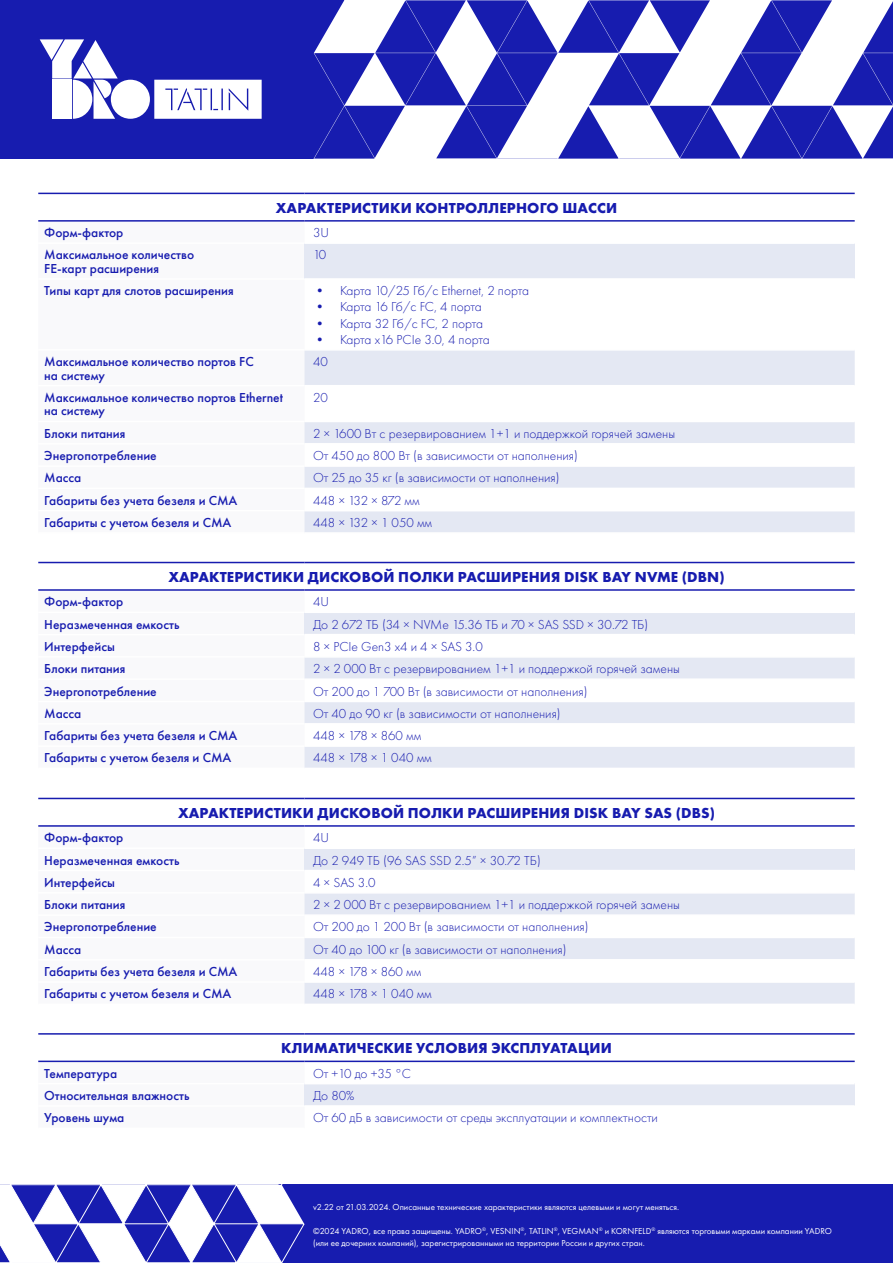
<style>
.page{position:relative;width:893px;height:1263px;background:#fff}
.page>*{position:absolute;margin:0;border:0;box-sizing:border-box;transform-origin:0 0}
.t1{font:700 15px "Futura PT";letter-spacing:.01em;color:#171caf}
.t2{font:300 13.5px "Futura PT";color:#171caf}
.t3{font:500 13.5px/13.5px "Futura PT";color:#171caf}
.t4{font:300 13.5px "Futura PT";letter-spacing:-.02em;color:#171caf}
.t5{font:300 13.5px "Futura PT";letter-spacing:-.025em;color:#171caf}
.t6{font:9px/12px "Futura PT";color:#fff}
</style>
<div class="page">
<div style="left:0;top:0;width:893px;height:158px;background:#171caf"></div>
<svg style="left:313px;top:0;width:580px;height:159px"></svg>
<div style="left:0;top:1185px;width:893px;height:78px;background:#171caf"></div>
<svg style="left:0;top:1185px;width:305px;height:78px"></svg>
<hr style="left:0;top:1185px;width:279px;height:1px;background:#fff">
<div style="left:304px;top:612px;width:551px;height:23px;background:#e4e8f3"></div>
<svg style="left:304px;top:658px;width:551px;height:110px;fill:#e4e8f3"></svg>
<hr style="left:304px;top:611px;width:551px;height:2px;background:#fff">
<hr style="left:304px;top:634px;width:551px;height:1px;background:#fff">
<hr style="left:304px;top:678px;width:551px;height:2px;background:#fff">
<hr style="left:304px;top:701px;width:551px;height:1px;background:#fff">
<hr style="left:304px;top:723px;width:551px;height:1px;background:#fff">
<hr style="left:304px;top:745px;width:551px;height:2px;background:#fff">
<hr style="left:38px;top:562px;width:266px;height:1px;background:#171caf">
<hr style="left:304px;top:562px;width:551px;height:1px;background:#171caf">
<hr style="left:38px;top:589px;width:266px;height:2px;background:#171caf">
<hr style="left:304px;top:589px;width:551px;height:2px;background:#171caf">
<div style="left:304px;top:243px;width:551px;height:36px;background:#e4e8f3"></div>
<svg style="left:304px;top:351px;width:551px;height:181px;fill:#e4e8f3"></svg>
<hr style="left:304px;top:242px;width:551px;height:2px;background:#fff">
<hr style="left:304px;top:278px;width:551px;height:2px;background:#fff">
<hr style="left:304px;top:443px;width:551px;height:1px;background:#fff">
<hr style="left:304px;top:465px;width:551px;height:2px;background:#fff">
<hr style="left:304px;top:488px;width:551px;height:1px;background:#fff">
<hr style="left:304px;top:510px;width:551px;height:1px;background:#fff">
<hr style="left:304px;top:385px;width:551px;height:1px;background:#fff">
<hr style="left:304px;top:421px;width:551px;height:1px;background:#fff">
<hr style="left:38px;top:193px;width:266px;height:1px;background:#171caf">
<hr style="left:304px;top:193px;width:551px;height:1px;background:#171caf">
<hr style="left:38px;top:220px;width:266px;height:2px;background:#171caf">
<hr style="left:304px;top:220px;width:551px;height:2px;background:#171caf">
<svg style="left:40px;top:39px;width:78px;height:80px"></svg>
<div style="left:111px;top:80px;width:39px;height:39px;background:#fff;border-radius:50%"></div>
<svg style="left:154px;top:80px;width:108px;height:39px"></svg>
<div style="left:304px;top:848px;width:551px;height:22px;background:#e4e8f3"></div>
<svg style="left:304px;top:893px;width:551px;height:110px;fill:#e4e8f3"></svg>
<hr style="left:304px;top:847px;width:551px;height:2px;background:#fff">
<hr style="left:304px;top:914px;width:551px;height:2px;background:#fff">
<hr style="left:304px;top:937px;width:551px;height:1px;background:#fff">
<hr style="left:304px;top:959px;width:551px;height:1px;background:#fff">
<hr style="left:304px;top:981px;width:551px;height:2px;background:#fff">
<hr style="left:38px;top:798px;width:266px;height:1px;background:#171caf">
<hr style="left:304px;top:798px;width:551px;height:1px;background:#171caf">
<hr style="left:38px;top:825px;width:266px;height:2px;background:#171caf">
<hr style="left:304px;top:825px;width:551px;height:2px;background:#171caf">
<svg style="left:38px;top:1062px;width:266px;height:1px"></svg>
<div style="left:304px;top:1084px;width:551px;height:22px;background:#e4e8f3"></div>
<hr style="left:304px;top:1105px;width:551px;height:2px;background:#fff">
<hr style="left:38px;top:1033px;width:266px;height:2px;background:#171caf">
<hr style="left:304px;top:1033px;width:551px;height:2px;background:#171caf">
<hr style="left:38px;top:1060px;width:266px;height:2px;background:#171caf">
<hr style="left:304px;top:1060px;width:551px;height:2px;background:#171caf">
<p class="t1" style="left:276px;top:198px;width:343px">ХАРАКТЕРИСТИКИ КОНТРОЛЛЕРНОГО ШАССИ</p>
<p class="t3" style="left:44px;top:226px;width:81px">Форм-фактор</p>
<p class="t2" style="left:313px;top:225px;width:17px">3U</p>
<p class="t3" style="left:44px;top:248px;width:151px">Максимальное количество<br>FE-карт расширения</p>
<p class="t2" style="left:313px;top:247px;width:15px">10</p>
<p class="t3" style="left:44px;top:284px;width:191px">Типы карт для слотов расширения</p>
<p class="t2" style="left:313px;top:283px;width:217px">• Карта 10/25 Гб/с Ethernet, 2 порта</p>
<p class="t4" style="left:313px;top:299px;width:170px">• Карта 16 Гб/с FC, 4 порта</p>
<p class="t4" style="left:313px;top:315px;width:172px">• Карта 32 Гб/с FC, 2 порта</p>
<p class="t2" style="left:313px;top:332px;width:178px">• Карта x16 PCIe 3.0, 4 порта</p>
<p class="t3" style="left:44px;top:355px;width:211px">Максимальное количество портов FC на систему</p>
<p class="t2" style="left:313px;top:354px;width:16px">40</p>
<p class="t3" style="left:44px;top:391px;width:240px">Максимальное количество портов Ethernet на систему</p>
<p class="t2" style="left:313px;top:390px;width:16px">20</p>
<p class="t3" style="left:44px;top:426px;width:83px">Блоки питания</p>
<p class="t2" style="left:313px;top:426px;width:364px">2 × 1600 Вт с резервированием 1+1 и поддержкой горячей замены</p>
<p class="t3" style="left:44px;top:449px;width:114px">Энергопотребление</p>
<p class="t2" style="left:313px;top:448px;width:266px">От 450 до 800 Вт (в зависимости от наполнения)</p>
<p class="t3" style="left:44px;top:471px;width:39px">Масса</p>
<p class="t2" style="left:313px;top:470px;width:248px">От 25 до 35 кг (в зависимости от наполнения)</p>
<p class="t3" style="left:44px;top:493px;width:195px">Габариты без учета безеля и CMA</p>
<p class="t5" style="left:313px;top:492px;width:108px">448 × 132 × 872 мм</p>
<p class="t3" style="left:44px;top:516px;width:189px">Габариты c учетом безеля и CMA</p>
<p class="t2" style="left:313px;top:515px;width:121px">448 × 132 × 1 050 мм</p>
<p class="t1" style="left:168px;top:567px;width:558px">ХАРАКТЕРИСТИКИ ДИСКОВОЙ ПОЛКИ РАСШИРЕНИЯ DISK BAY NVME (DBN)</p>
<p class="t3" style="left:44px;top:595px;width:81px">Форм-фактор</p>
<p class="t2" style="left:313px;top:594px;width:17px">4U</p>
<p class="t3" style="left:44px;top:617px;width:137px">Неразмеченная емкость</p>
<p class="t2" style="left:313px;top:616px;width:337px">До 2 672 ТБ (34 × NVMe 15.36 ТБ и 70 × SAS SSD × 30.72 ТБ)</p>
<p class="t3" style="left:44px;top:640px;width:72px">Интерфейсы</p>
<p class="t2" style="left:313px;top:639px;width:171px">8 × PCIe Gen3 x4 и 4 × SAS 3.0</p>
<p class="t3" style="left:44px;top:662px;width:83px">Блоки питания</p>
<p class="t2" style="left:313px;top:661px;width:368px">2 × 2 000 Вт с резервированием 1+1 и поддержкой горячей замены</p>
<p class="t3" style="left:44px;top:684px;width:114px">Энергопотребление</p>
<p class="t2" style="left:313px;top:683px;width:276px">От 200 до 1 700 Вт (в зависимости от наполнения)</p>
<p class="t3" style="left:44px;top:706px;width:39px">Масса</p>
<p class="t2" style="left:313px;top:706px;width:249px">От 40 до 90 кг (в зависимости от наполнения)</p>
<p class="t3" style="left:44px;top:729px;width:195px">Габариты без учета безеля и CMA</p>
<p class="t2" style="left:313px;top:728px;width:110px">448 × 178 × 860 мм</p>
<p class="t3" style="left:44px;top:751px;width:189px">Габариты с учетом безеля и CMA</p>
<p class="t2" style="left:313px;top:750px;width:120px">448 × 178 × 1 040 мм</p>
<p class="t1" style="left:178px;top:803px;width:539px">ХАРАКТЕРИСТИКИ ДИСКОВОЙ ПОЛКИ РАСШИРЕНИЯ DISK BAY SAS (DBS)</p>
<p class="t3" style="left:44px;top:831px;width:81px">Форм-фактор</p>
<p class="t2" style="left:313px;top:830px;width:17px">4U</p>
<p class="t3" style="left:44px;top:853px;width:137px">Неразмеченная емкость</p>
<p class="t2" style="left:313px;top:852px;width:229px">До 2 949 ТБ (96 SAS SSD 2.5” × 30.72 ТБ)</p>
<p class="t3" style="left:44px;top:876px;width:72px">Интерфейсы</p>
<p class="t2" style="left:313px;top:875px;width:64px">4 × SAS 3.0</p>
<p class="t3" style="left:44px;top:898px;width:83px">Блоки питания</p>
<p class="t2" style="left:313px;top:897px;width:368px">2 × 2 000 Вт с резервированием 1+1 и поддержкой горячей замены</p>
<p class="t3" style="left:44px;top:920px;width:114px">Энергопотребление</p>
<p class="t2" style="left:313px;top:919px;width:277px">От 200 до 1 200 Вт (в зависимости от наполнения)</p>
<p class="t3" style="left:44px;top:942px;width:39px">Масса</p>
<p class="t2" style="left:313px;top:941px;width:255px">От 40 до 100 кг (в зависимости от наполнения)</p>
<p class="t3" style="left:44px;top:965px;width:195px">Габариты без учета безеля и CMA</p>
<p class="t2" style="left:313px;top:964px;width:110px">448 × 178 × 860 мм</p>
<p class="t3" style="left:44px;top:987px;width:189px">Габариты с учетом безеля и CMA</p>
<p class="t2" style="left:313px;top:986px;width:120px">448 × 178 × 1 040 мм</p>
<p class="t1" style="left:281px;top:1039px;width:332px">КЛИМАТИЧЕСКИЕ УСЛОВИЯ ЭКСПЛУАТАЦИИ</p>
<p class="t3" style="left:44px;top:1066px;width:74px">Температура</p>
<p class="t2" style="left:313px;top:1065px;width:99px">От +10 до +35 °С</p>
<p class="t3" style="left:44px;top:1089px;width:147px">Относительная влажность</p>
<p class="t2" style="left:313px;top:1088px;width:43px">До 80%</p>
<p class="t3" style="left:44px;top:1111px;width:82px">Уровень шума</p>
<p class="t2" style="left:313px;top:1110px;width:346px">От 60 дБ в зависимости от среды эксплуатации и комплектности</p>
<p class="t6" style="left:313px;top:1201px;width:368px">v2.22 от 21.03.2024. Описанные технические характеристики являются целевыми и могут меняться.</p>
<p class="t6" style="left:313px;top:1225px;width:520px">©2024 YADRO, все права защищены. YADRO<sup>®</sup>, VESNIN<sup>®</sup>, TATLIN<sup>®</sup>, VEGMAN<sup>®</sup> и KORNFELD<sup>®</sup> являются торговыми марками компании YADRO (или ее дочерних компаний), зарегистрированными на территории России и других стран.</p>
</div>
